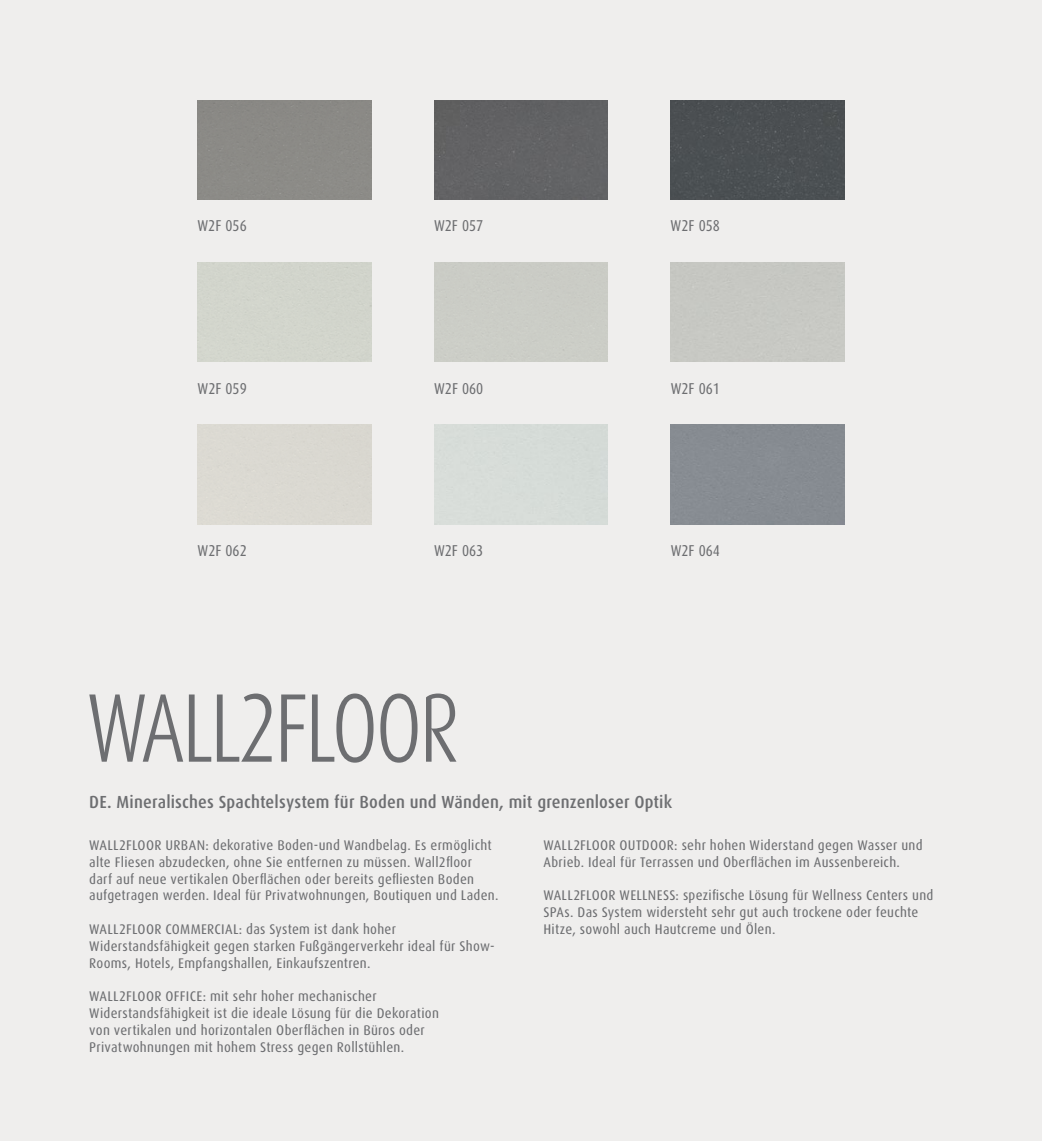
<style>
.page{position:relative;width:1042px;height:1141px;background:#efeeed}
.page>*{position:absolute;margin:0;border:0;box-sizing:border-box;transform-origin:0 0}
.t1{font:500 17.5px "Dax Condensed";letter-spacing:.01em;color:#6d6e71;scale:1.08 1}
.t2{font:15.75px "Dax Condensed";color:#6d6e71}
.t3{font:14px/16.8px "Dax Condensed";letter-spacing:.02em;color:#6d6e71;scale:1.08 1}
</style>
<div class="page">
<svg style="left:89px;top:694px;width:94px;height:68px"></svg>
<svg style="left:189px;top:694px;width:22px;height:68px"></svg>
<svg style="left:217px;top:693px;width:55px;height:69px"></svg>
<svg style="left:281px;top:694px;width:24px;height:68px"></svg>
<svg style="left:312px;top:693px;width:61px;height:70px"></svg>
<svg style="left:380px;top:693px;width:37px;height:70px"></svg>
<svg style="left:426px;top:693px;width:30px;height:69px"></svg>
<div style="left:671px;top:101px;width:173px;height:99px;background:#4b4f52"></div>
<div style="left:434px;top:101px;width:174px;height:99px;background:#626264"></div>
<p class="t2" style="left:197px;top:217px;width:51px">W2F 056</p>
<p class="t2" style="left:434px;top:217px;width:51px">W2F 057</p>
<p class="t2" style="left:670px;top:217px;width:51px">W2F 058</p>
<p class="t2" style="left:197px;top:379px;width:51px">W2F 059</p>
<p class="t2" style="left:434px;top:379px;width:51px">W2F 060</p>
<p class="t2" style="left:670px;top:379px;width:51px">W2F 061</p>
<p class="t2" style="left:197px;top:542px;width:51px">W2F 062</p>
<p class="t2" style="left:670px;top:542px;width:51px">W2F 064</p>
<p class="t2" style="left:434px;top:542px;width:51px">W2F 063</p>
<p class="t1" style="left:89px;top:792px;width:541px">DE. Mineralisches Spachtelsystem für Boden und Wänden, mit grenzenloser Optik</p>
<p class="t3" style="left:89px;top:837px;width:380px">WALL2FLOOR URBAN: dekorative Boden-und Wandbelag. Es ermöglicht alte Fliesen abzudecken, ohne Sie entfernen zu müssen. Wall2floor<br>darf auf neue vertikalen Oberflächen oder bereits gefliesten Boden aufgetragen werden. Ideal für Privatwohnungen, Boutiquen und Laden.</p>
<p class="t3" style="left:89px;top:921px;width:377px">WALL2FLOOR COMMERCIAL: das System ist dank hoher<br>Widerstandsfähigkeit gegen starken Fußgängerverkehr ideal für Show-<br>Rooms, Hotels, Empfangshallen, Einkaufszentren.</p>
<p class="t3" style="left:89px;top:988px;width:325px">WALL2FLOOR OFFICE: mit sehr hoher mechanischer Widerstandsfähigkeit ist die ideale Lösung für die Dekoration von vertikalen und horizontalen Oberflächen in Büros oder Privatwohnungen mit hohem Stress gegen Rollstühlen.</p>
<p class="t3" style="left:543px;top:837px;width:353px">WALL2FLOOR OUTDOOR: sehr hohen Widerstand gegen Wasser und<br>Abrieb. Ideal für Terrassen und Oberflächen im Aussenbereich.</p>
<p class="t3" style="left:543px;top:887px;width:363px">WALL2FLOOR WELLNESS: spezifische Lösung für Wellness Centers und<br>SPAs. Das System widersteht sehr gut auch trockene oder feuchte<br>Hitze, sowohl auch Hautcreme und Ölen.</p>
</div>
